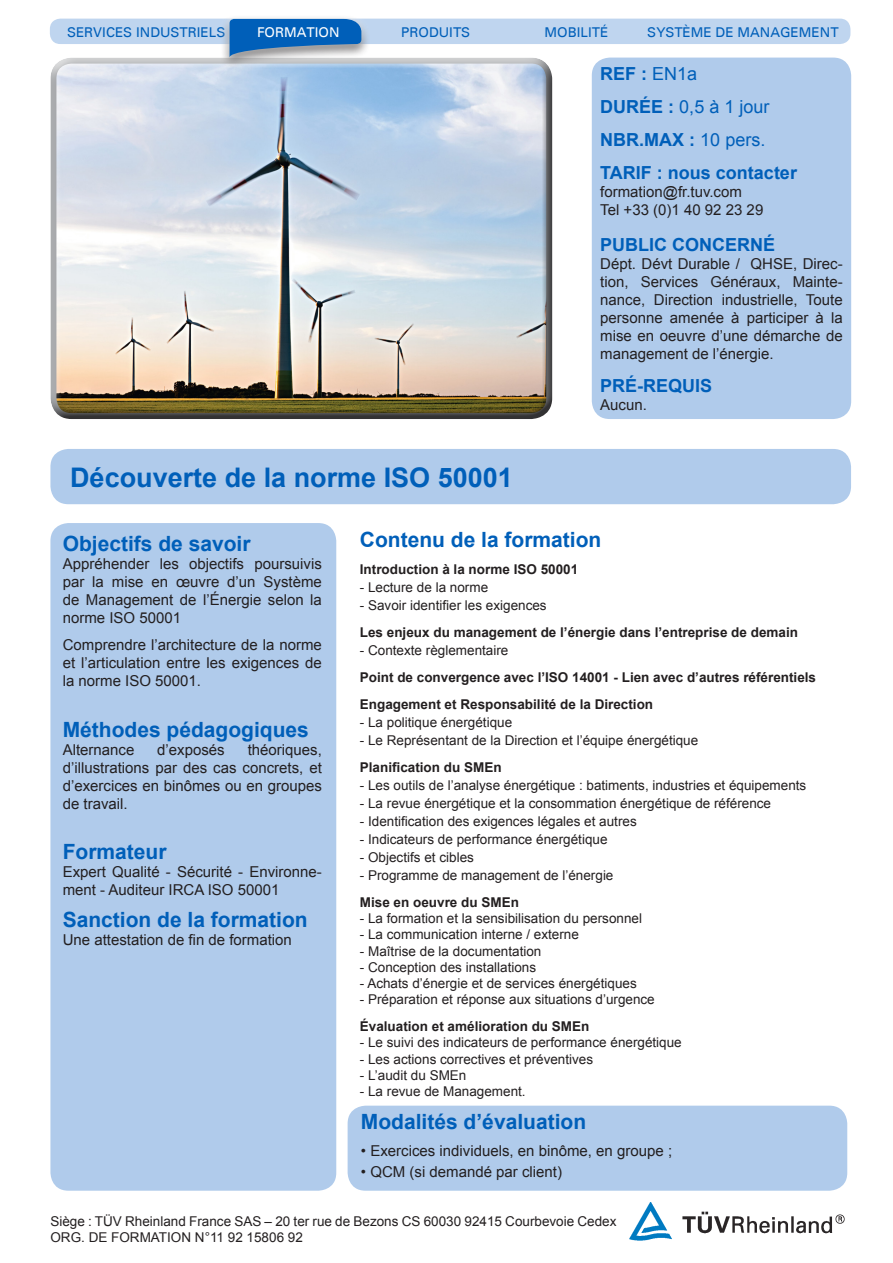
<style>
.page{position:relative;width:893px;height:1263px;background:#fff}
.page>*{position:absolute;margin:0;border:0;box-sizing:border-box;transform-origin:0 0}
.t1{font:700 27px "Arial";color:#005fb9}
.t2{font:700 21px "Arial";color:#005fb9}
.t3{font:700 18px "Arial";color:#005fb9}
.t4{font:18px "Arial";color:#005fb9}
.t5{font:15px/18px "Arial";color:#231f20;text-align:justify}
.t6{font:13.5px "Arial";color:#231f20}
.t7{font:700 13.5px "Arial";color:#231f20}
.t8{font:13.5px "Univers";color:#005fb9}
.t9{font:13.5px "Univers";color:#fff}
.s1{font-weight:400}
.s2{font-weight:700}
</style>
<div class="page">
<div style="left:49px;top:62px;width:504px;height:359px;background:#231f20;opacity:.75"></div>
<img style="left:629px;top:1202px;width:215px;height:39px">
<div style="left:50px;top:19px;width:800px;height:25px;background:#bfd5ef;border-radius:10px"></div>
<div style="left:220px;top:15px;width:150px;height:55px;background:#231f20;opacity:.75"></div>
<div style="left:220px;top:9px;width:151px;height:56px;background:#fff;opacity:.75"></div>
<svg style="left:230px;top:19px;width:131px;height:39px;background:#377bbb"></svg>
<div style="left:592px;top:58px;width:259px;height:361px;background:#b0cbeb;border-radius:18px"></div>
<div style="left:50px;top:523px;width:286px;height:668px;background:#b0cbeb;border-radius:18px"></div>
<div style="left:50px;top:449px;width:801px;height:55px;background:#b0cbeb;border-radius:18px"></div>
<div style="left:348px;top:1106px;width:499px;height:85px;background:#b0cbeb;border-radius:18px"></div>
<p class="t8" style="left:67px;top:24px;width:160px">SERVICES INDUSTRIELS</p>
<p class="t9" style="left:257px;top:25px;width:84px">FORMATION</p>
<p class="t8" style="left:401px;top:25px;width:71px">PRODUITS</p>
<p class="t8" style="left:544px;top:24px;width:65px">MOBILITÉ</p>
<p class="t8" style="left:647px;top:25px;width:193px">SYSTÈME DE MANAGEMENT</p>
<p class="t1" style="left:70px;top:460px;width:444px">Découverte de la norme ISO 50001</p>
<p class="t3" style="left:600px;top:62px;width:99px">REF : <span class="s1">EN1a</span></p>
<p class="t4" style="left:600px;top:95px;width:171px"><span class="s2">DURÉE :</span> 0,5 à 1 jour</p>
<p class="t3" style="left:600px;top:128px;width:167px">NBR.MAX : <span class="s1">10 pers.</span></p>
<p class="t3" style="left:600px;top:161px;width:198px">TARIF : nous contacter</p>
<p class="t5" style="left:600px;top:183px;width:143px">formation@fr.tuv.com</p>
<p class="t5" style="left:600px;top:201px;width:165px">Tel +33 (0)1 40 92 23 29</p>
<p class="t3" style="left:600px;top:233px;width:176px">PUBLIC CONCERNÉ</p>
<p class="t5" style="left:600px;top:255px;width:244px">Dépt. Dévt Durable / QHSE, Direc&shy;tion, Services Généraux, Mainte&shy;nance, Direction industrielle, Toute personne amenée à participer à la mise en oeuvre d’une démarche de management de l’énergie.</p>
<p class="t3" style="left:600px;top:374px;width:114px">PRÉ-REQUIS</p>
<p class="t5" style="left:600px;top:396px;width:48px">Aucun.</p>
<p class="t2" style="left:63px;top:530px;width:189px">Objectifs de savoir</p>
<p class="t5" style="left:63px;top:555px;width:261px">Appréhender les objectifs poursuivis par la mise en œuvre d’un Système de Management de l’Énergie selon la norme ISO 50001</p>
<p class="t5" style="left:63px;top:636px;width:261px">Comprendre l’architecture de la norme et l’articulation entre les exigences de la norme ISO 50001.</p>
<p class="t2" style="left:63px;top:715px;width:248px">Méthodes pédagogiques</p>
<p class="t5" style="left:63px;top:740px;width:73px">Alternance</p>
<p class="t5" style="left:157px;top:740px;width:69px">d’exposés</p>
<p class="t5" style="left:63px;top:740px;width:261px;text-indent:185px">théoriques, d’illustrations par des cas concrets, et d’exercices en binômes ou en groupes de travail.</p>
<p class="t2" style="left:63px;top:838px;width:105px">Formateur</p>
<p class="t5" style="left:63px;top:863px;width:261px">Expert Qualité - Sécurité - Environne&shy;ment - Auditeur IRCA ISO 50001</p>
<p class="t2" style="left:63px;top:906px;width:247px">Sanction de la formation</p>
<p class="t5" style="left:63px;top:931px;width:231px">Une attestation de fin de formation</p>
<p class="t2" style="left:360px;top:525px;width:243px">Contenu de la formation</p>
<p class="t7" style="left:360px;top:560px;width:220px">Introduction à la norme ISO 50001</p>
<p class="t6" style="left:360px;top:578px;width:130px">- Lecture de la norme</p>
<p class="t6" style="left:360px;top:596px;width:188px">- Savoir identifier les exigences</p>
<p class="t7" style="left:360px;top:623px;width:440px">Les enjeux du management de l’énergie dans l’entreprise de demain</p>
<p class="t6" style="left:360px;top:641px;width:150px">- Contexte règlementaire</p>
<p class="t7" style="left:360px;top:668px;width:458px">Point de convergence avec l’ISO 14001 - Lien avec d’autres référentiels</p>
<p class="t7" style="left:360px;top:695px;width:295px">Engagement et Responsabilité de la Direction</p>
<p class="t6" style="left:360px;top:713px;width:154px">- La politique énergétique</p>
<p class="t6" style="left:360px;top:731px;width:340px">- Le Représentant de la Direction et l’équipe énergétique</p>
<p class="t7" style="left:360px;top:758px;width:143px">Planification du SMEn</p>
<p class="t6" style="left:360px;top:776px;width:448px">- Les outils de l’analyse énergétique : batiments, industries et équipements</p>
<p class="t6" style="left:360px;top:794px;width:413px">- La revue énergétique et la consommation énergétique de référence</p>
<p class="t6" style="left:360px;top:812px;width:278px">- Identification des exigences légales et autres</p>
<p class="t6" style="left:360px;top:830px;width:249px">- Indicateurs de performance énergétique</p>
<p class="t6" style="left:360px;top:848px;width:116px">- Objectifs et cibles</p>
<p class="t6" style="left:360px;top:866px;width:255px">- Programme de management de l’énergie</p>
<p class="t7" style="left:360px;top:893px;width:161px">Mise en oeuvre du SMEn</p>
<p class="t6" style="left:360px;top:909px;width:284px">- La formation et la sensibilisation du personnel</p>
<p class="t6" style="left:360px;top:926px;width:221px">- La communication interne / externe</p>
<p class="t6" style="left:360px;top:942px;width:183px">- Maîtrise de la documentation</p>
<p class="t6" style="left:360px;top:958px;width:178px">- Conception des installations</p>
<p class="t6" style="left:360px;top:974px;width:278px">- Achats d’énergie et de services énergétiques</p>
<p class="t6" style="left:360px;top:990px;width:296px">- Préparation et réponse aux situations d’urgence</p>
<p class="t7" style="left:360px;top:1017px;width:231px">Évaluation et amélioration du SMEn</p>
<p class="t6" style="left:360px;top:1034px;width:323px">- Le suivi des indicateurs de performance énergétique</p>
<p class="t6" style="left:360px;top:1050px;width:235px">- Les actions correctives et préventives</p>
<p class="t6" style="left:360px;top:1066px;width:108px">- L’audit du SMEn</p>
<p class="t6" style="left:360px;top:1082px;width:167px">- La revue de Management.</p>
<p class="t2" style="left:361px;top:1108px;width:227px">Modalités d’évaluation</p>
<p class="t5" style="left:361px;top:1142px;width:313px">• Exercices individuels, en binôme, en groupe ;</p>
<p class="t5" style="left:361px;top:1163px;width:203px">• QCM (si demandé par client)</p>
<p class="t6" style="left:50px;top:1212px;width:568px">Siège : TÜV Rheinland France SAS – 20 ter rue de Bezons CS 60030 92415 Courbevoie Cedex</p>
<p class="t6" style="left:50px;top:1229px;width:254px">ORG. DE FORMATION N°11 92 15806 92</p>
</div>
